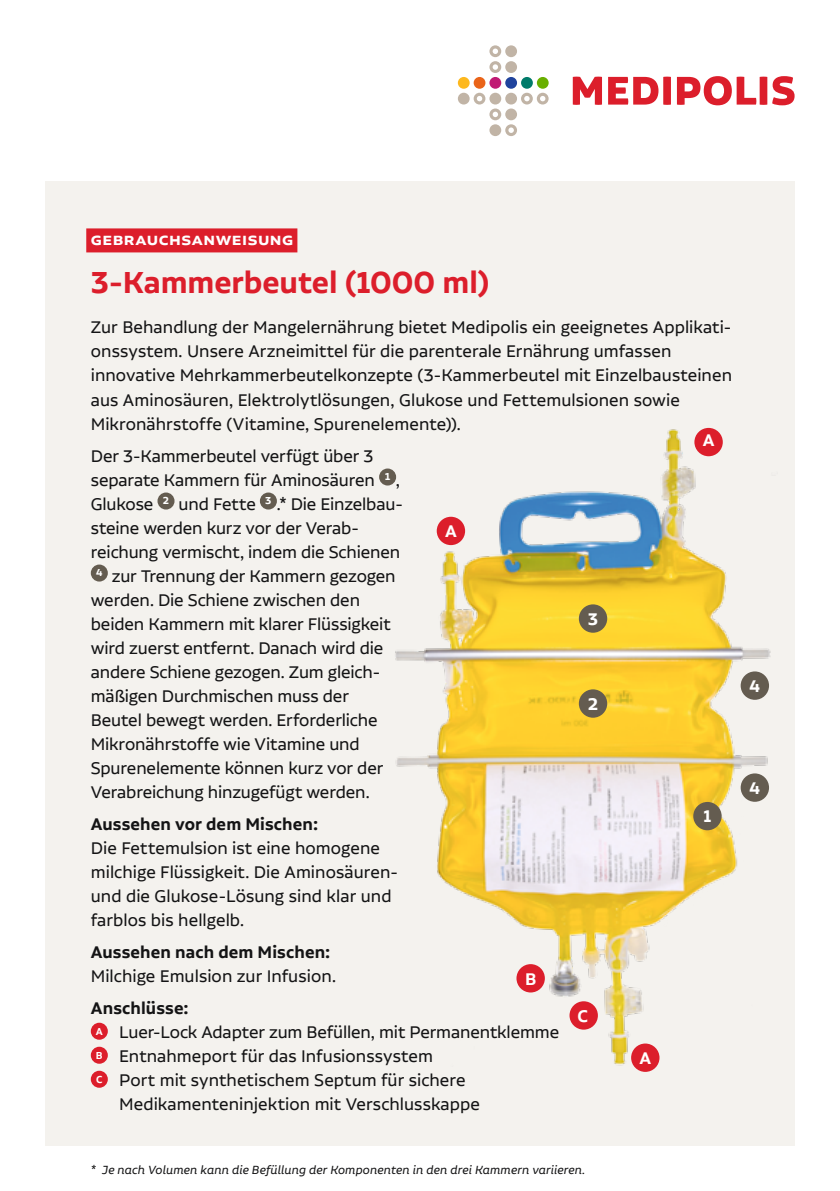
<style>
.page{position:relative;width:840px;height:1191px;background:#fff}
.page>*{position:absolute;margin:0;border:0;box-sizing:border-box;transform-origin:0 0}
.t1{font:600 36px "Aalto Sans Pro";color:#dc1e2b}
.t2{font:20px/24px "Aalto Sans Pro";color:#141415}
.t3{font:600 20px "Aalto Sans Pro";letter-spacing:.005em;color:#141415}
.t4{font:600 20px "Aalto Sans Pro";letter-spacing:.025em;color:#fff}
.t5{font:italic 14px "Aalto Sans Pro";letter-spacing:.01em;color:#141415}
</style>
<div class="page">
<div style="left:45px;top:181px;width:749px;height:964px;background:#f4f2ee"></div>
<div style="left:86px;top:228px;width:211px;height:24px;background:#dc1e2b"></div>
<div style="left:379px;top:468px;width:17px;height:17px;background:#645c50;border-radius:50%"></div>
<div style="left:157px;top:492px;width:17px;height:17px;background:#645c50;border-radius:50%"></div>
<div style="left:260px;top:492px;width:17px;height:17px;background:#645c50;border-radius:50%"></div>
<div style="left:91px;top:564px;width:17px;height:17px;background:#645c50;border-radius:50%"></div>
<div style="left:91px;top:1022px;width:17px;height:17px;background:#dc1e2b;border-radius:50%"></div>
<div style="left:91px;top:1046px;width:17px;height:17px;background:#dc1e2b;border-radius:50%"></div>
<div style="left:91px;top:1070px;width:17px;height:17px;background:#dc1e2b;border-radius:50%"></div>
<svg style="left:608px;top:77px;width:62px;height:28px"></svg>
<svg style="left:572px;top:77px;width:29px;height:28px"></svg>
<svg style="left:676px;top:76px;width:118px;height:29px"></svg>
<div style="left:457px;top:93px;width:12px;height:11px;background:#c1b4a6;border-radius:50%"></div>
<div style="left:457px;top:77px;width:12px;height:12px;background:#fdb81e;border-radius:50%"></div>
<div style="left:473px;top:77px;width:12px;height:12px;background:#ea6419;border-radius:50%"></div>
<div style="left:505px;top:45px;width:11px;height:12px;background:#c1b4a6;border-radius:50%"></div>
<svg style="left:489px;top:45px;width:12px;height:28px"></svg>
<div style="left:505px;top:61px;width:11px;height:12px;background:#c1b4a6;border-radius:50%"></div>
<svg style="left:473px;top:93px;width:75px;height:43px"></svg>
<div style="left:489px;top:93px;width:12px;height:11px;background:#c1b4a6;border-radius:50%"></div>
<div style="left:505px;top:93px;width:11px;height:11px;background:#c1b4a6;border-radius:50%"></div>
<div style="left:489px;top:77px;width:12px;height:12px;background:#c01b74;border-radius:50%"></div>
<div style="left:505px;top:77px;width:11px;height:12px;background:#20439d;border-radius:50%"></div>
<div style="left:520px;top:77px;width:12px;height:12px;background:#007b6a;border-radius:50%"></div>
<div style="left:536px;top:77px;width:12px;height:12px;background:#69af00;border-radius:50%"></div>
<img style="left:384px;top:427px;width:387px;height:643px">
<div style="left:694px;top:428px;width:28px;height:28px;background:#dc1e2b;border-radius:50%"></div>
<div style="left:436px;top:517px;width:29px;height:28px;background:#dc1e2b;border-radius:50%"></div>
<div style="left:578px;top:689px;width:29px;height:28px;background:#645c50;border-radius:50%"></div>
<div style="left:740px;top:773px;width:28px;height:28px;background:#645c50;border-radius:50%"></div>
<div style="left:740px;top:671px;width:28px;height:29px;background:#645c50;border-radius:50%"></div>
<div style="left:693px;top:802px;width:28px;height:28px;background:#645c50;border-radius:50%"></div>
<div style="left:578px;top:604px;width:29px;height:29px;background:#645c50;border-radius:50%"></div>
<div style="left:630px;top:1043px;width:29px;height:28px;background:#dc1e2b;border-radius:50%"></div>
<div style="left:516px;top:964px;width:28px;height:28px;background:#dc1e2b;border-radius:50%"></div>
<div style="left:569px;top:1001px;width:28px;height:28px;background:#dc1e2b;border-radius:50%"></div>
<p class="t4" style="left:91px;top:228px;width:204px">gebrauchsanweisung</p>
<h1 class="t1" style="left:91px;top:263px;width:400px">3-Kammerbeutel (1000 ml)</h1>
<p class="t2" style="left:91px;top:315px;width:642px">Zur Behandlung der Mangelernährung bietet Medipolis ein geeignetes Applikati&shy;onssystem. Unsere Arzneimittel für die parenterale Ernährung umfassen innovative Mehrkammerbeutelkonzepte (3-Kammerbeutel mit Einzelbausteinen aus Aminosäuren, Elektrolytlösungen, Glukose und Fettemulsionen sowie Mikronährstoffe (Vitamine, Spurenelemente)).</p>
<p class="t2" style="left:91px;top:443px;width:313px">Der 3-Kammerbeutel verfügt über 3 separate Kammern für Aminosäuren <sup>1</sup> , Glukose <sup>2</sup> und Fette <sup>3</sup> .* Die Einzelbau&shy;steine werden kurz vor der Verab&shy;reichung vermischt, indem die Schienen <sup>4</sup> zur Trennung der Kammern gezogen werden. Die Schiene zwischen den beiden Kammern mit klarer Flüssigkeit wird zuerst entfernt. Danach wird die andere Schiene gezogen. Zum gleich&shy;mäßigen Durchmischen muss der Beutel bewegt werden. Erforderliche Mikronährstoffe wie Vitamine und Spurenelemente können kurz vor der Verabreichung hinzugefügt werden.</p>
<p class="t3" style="left:91px;top:812px;width:229px">Aussehen vor dem Mischen:</p>
<p class="t2" style="left:91px;top:835px;width:308px">Die Fettemulsion ist eine homogene milchige Flüssigkeit. Die Aminosäuren&shy;und die Glukose-Lösung sind klar und farblos bis hellgelb.</p>
<p class="t3" style="left:91px;top:940px;width:241px">Aussehen nach dem Mischen:</p>
<p class="t2" style="left:91px;top:963px;width:246px">Milchige Emulsion zur Infusion.</p>
<p class="t3" style="left:91px;top:996px;width:99px">Anschlüsse:</p>
<p class="t2" style="left:96px;top:1019px;width:464px"><sup>A</sup> Luer-Lock Adapter zum Befüllen, mit Permanentklemme</p>
<p class="t2" style="left:96px;top:1043px;width:338px"><sup>B</sup> Entnahmeport für das Infusionssystem</p>
<p class="t2" style="left:96px;top:1067px;width:371px"><sup>C</sup> Port mit synthetischem Septum für sichere</p>
<p class="t2" style="left:119px;top:1091px;width:362px">Medikamenteninjektion mit Verschlusskappe</p>
<p class="t4" style="left:702px;top:429px;width:13px">A</p>
<p class="t4" style="left:445px;top:520px;width:13px">A</p>
<p class="t4" style="left:587px;top:608px;width:12px">3</p>
<p class="t4" style="left:587px;top:693px;width:12px">2</p>
<p class="t4" style="left:703px;top:805px;width:9px">1</p>
<p class="t4" style="left:524px;top:967px;width:13px">B</p>
<p class="t4" style="left:577px;top:1004px;width:12px">C</p>
<p class="t4" style="left:639px;top:1047px;width:13px">A</p>
<p class="t4" style="left:749px;top:675px;width:12px">4</p>
<p class="t4" style="left:749px;top:777px;width:12px">4</p>
<p class="t5" style="left:91px;top:1162px;width:495px">* Je nach Volumen kann die Befüllung der Komponenten in den drei Kammern variieren.</p>
</div>
